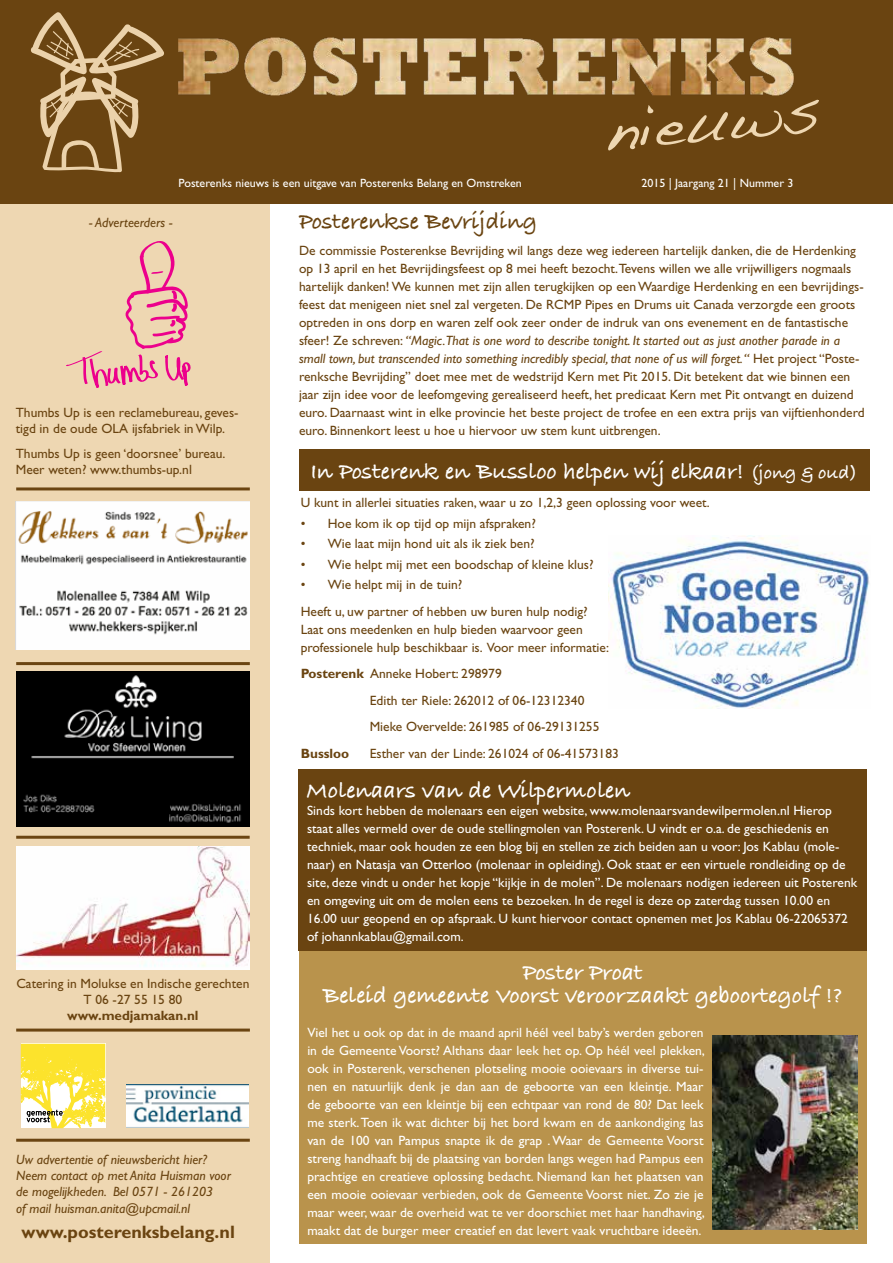
<style>
.page{position:relative;width:893px;height:1263px;background:#fff}
.page>*{position:absolute;margin:0;border:0;box-sizing:border-box;transform-origin:0 0}
.t1{font:63px "Handwriting Dakota";color:#eed7b2}
.t2{font:24px/23.5px "Bradley Hand ITCTT Bold";color:#fff;text-align:center}
.t3{font:24px "Bradley Hand ITCTT Bold";color:#6a4411}
.t4{font:700 18px "Gill Sans Std";color:#6a4411}
.t5{font:13.5px/18px "Gill Sans Std";color:#6a4411}
.t6{font:13.5px/18px "Gill Sans Std";color:#fff;text-align:justify}
.t7{font:italic 13.5px/16.2px "Gill Sans Std";color:#6a4411}
.t8{font:700 13.5px "Gill Sans Std";color:#6a4411}
.t9{font:12px "Gill Sans Std";color:#fff}
.s1{font-style:italic}
.s2{font-size:19.5px}
.s3{font-weight:700}
</style>
<div class="page">
<img style="left:608px;top:536px;width:261px;height:172px">
<div style="left:299px;top:1019px;width:568px;height:224px;background:#b9934c"></div>
<div style="left:299px;top:950px;width:568px;height:72px;background:#b9934c"></div>
<div style="left:0;top:0;width:269px;height:1263px;background:#eed7b2"></div>
<div style="left:0;top:0;width:893px;height:204px;background:#6a4411"></div>
<svg style="left:66px;top:241px;width:125px;height:146px"></svg>
<svg style="left:21px;top:1044px;width:85px;height:84px"></svg>
<img style="left:43px;top:1109px;width:20px;height:6px">
<img style="left:127px;top:1084px;width:122px;height:44px">
<svg style="left:30px;top:12px;width:134px;height:161px"></svg>
<img style="left:179px;top:38px;width:614px;height:57px">
<img style="left:16px;top:671px;width:234px;height:156px">
<hr style="left:16px;top:662px;width:234px;height:3px;background:#6b4512">
<hr style="left:16px;top:836px;width:234px;height:3px;background:#6b4512">
<img style="left:16px;top:501px;width:234px;height:148px">
<hr style="left:16px;top:1139px;width:234px;height:3px;background:#6b4512">
<hr style="left:16px;top:487px;width:234px;height:3px;background:#6b4512">
<hr style="left:16px;top:1028px;width:234px;height:3px;background:#6b4512">
<img style="left:16px;top:846px;width:234px;height:124px">
<div style="left:299px;top:449px;width:570px;height:41px;background:#6a4411"></div>
<img style="left:712px;top:1035px;width:145px;height:194px">
<div style="left:299px;top:769px;width:568px;height:117px;background:#6a4411"></div>
<div style="left:299px;top:797px;width:568px;height:154px;background:#6a4411"></div>
<h1 class="t1" style="left:602px;top:92px;width:217px;rotate:-5deg">nieuws</h1>
<p class="t9" style="left:179px;top:176px;width:345px">Posterenks nieuws is een uitgave van Posterenks Belang en Omstreken</p>
<p class="t9" style="left:641px;top:176px;width:154px">2015 | Jaargang 21 | Nummer 3</p>
<p class="t7" style="left:89px;top:214px;width:85px">- Adverteerders -</p>
<p class="t5" style="left:16px;top:404px;width:224px;line-height:16.2px">Thumbs Up is een reclamebureau, geves&shy;tigd in de oude OLA ijsfabriek in Wilp.</p>
<p class="t5" style="left:16px;top:445px;width:211px;line-height:16.2px">Thumbs Up is geen ‘doorsnee’ bureau.<br>Meer weten? www.thumbs-up.nl</p>
<p class="t5" style="left:16px;top:975px;width:235px;line-height:16.2px;text-align:center">Catering in Molukse en Indische gerechten<br>T 06 -27 55 15 80</p>
<p class="t8" style="left:67px;top:1008px;width:133px">www.medjamakan.nl</p>
<p class="t7" style="left:16px;top:1151px;width:216px">Uw advertentie of nieuwsbericht hier?<br>Neem contact op met Anita Huisman voor de mogelijkheden. Bel 0571 - 261203<br>of mail huisman.anita@upcmail.nl</p>
<h3 class="t4" style="left:22px;top:1221px;width:215px">www.posterenksbelang.nl</h3>
<h2 class="t3" style="left:299px;top:208px;width:240px">Posterenkse Bevrijding</h2>
<p class="t5" style="left:299px;top:241px;width:567px">De commissie Posterenkse Bevrijding wil langs deze weg iedereen hartelijk danken, die de Herdenking op 13 april en het Bevrijdingsfeest op 8 mei heeft bezocht.Tevens willen we alle vrijwilligers nogmaals hartelijk danken! We kunnen met zijn allen terugkijken op een Waardige Herdenking en een bevrijdings&shy;feest dat menigeen niet snel zal vergeten. De RCMP Pipes en Drums uit Canada verzorgde een groots optreden in ons dorp en waren zelf ook zeer onder de indruk van ons evenement en de fantastische sfeer! Ze schreven: <span class="s1">“Magic.That is one word to describe tonight. It started out as just another parade in a small town, but transcended into something incredibly special, that none of us will forget. “</span> Het project “Poste&shy;renksche Bevrijding” doet mee met de wedstrijd Kern met Pit 2015. Dit betekent dat wie binnen een jaar zijn idee voor de leefomgeving gerealiseerd heeft, het predicaat Kern met Pit ontvangt en duizend euro. Daarnaast wint in elke provincie het beste project de trofee en een extra prijs van vijftienhonderd euro. Binnenkort leest u hoe u hiervoor uw stem kunt uitbrengen.</p>
<h2 class="t2" style="left:310px;top:460px;width:549px">In Posterenk en Bussloo helpen wij elkaar! <span class="s2">(jong &amp; oud)</span></h2>
<p class="t5" style="left:301px;top:494px;width:410px">U kunt in allerlei situaties raken, waar u zo 1,2,3 geen oplossing voor weet.</p>
<p class="t5" style="left:301px;top:514px;width:237px">• Hoe kom ik op tijd op mijn afspraken?</p>
<p class="t5" style="left:301px;top:535px;width:235px">• Wie laat mijn hond uit als ik ziek ben?</p>
<p class="t5" style="left:301px;top:555px;width:294px">• Wie helpt mij met een boodschap of kleine klus?</p>
<p class="t5" style="left:301px;top:572px;width:288px;line-height:26.5px">• Wie helpt mij in de tuin?<br>Heeft u, uw partner of hebben uw buren hulp nodig?</p>
<p class="t5" style="left:301px;top:620px;width:310px">Laat ons meedenken en hulp bieden waarvoor geen professionele hulp beschikbaar is. Voor meer informatie:</p>
<p class="t5" style="left:370px;top:661px;width:231px;line-height:26.5px;text-indent:-69px"><span class="s3">Posterenk</span> Anneke Hobert: 298979<br>Edith ter Riele: 262012 of 06-12312340<br>Mieke Overvelde: 261985 of 06-29131255</p>
<p class="t8" style="left:301px;top:745px;width:50px">Bussloo</p>
<p class="t5" style="left:370px;top:744px;width:251px">Esther van der Linde: 261024 of 06-41573183</p>
<h2 class="t2" style="left:307px;top:780px;width:325px">Molenaars van de Wilpermolen</h2>
<p class="t6" style="left:307px;top:801px;width:552px;text-align:left">Sinds kort hebben de molenaars een eigen website, www.molenaarsvandewilpermolen.nl Hierop staat alles vermeld over de oude stellingmolen van Posterenk. U vindt er o.a. de geschiedenis en techniek, maar ook houden ze een blog bij en stellen ze zich beiden aan u voor: Jos Kablau (mole&shy;naar) en Natasja van Otterloo (molenaar in opleiding). Ook staat er een virtuele rondleiding op de site, deze vindt u onder het kopje “kijkje in de molen”. De molenaars nodigen iedereen uit Posterenk en omgeving uit om de molen eens te bezoeken. In de regel is deze op zaterdag tussen 10.00 en 16.00 uur geopend en op afspraak. U kunt hiervoor contact opnemen met Jos Kablau 06-22065372 of johannkablau@gmail.com.</p>
<h2 class="t2" style="left:323px;top:962px;width:521px">Poster Proat<br>Beleid gemeente Voorst veroorzaakt geboortegolf !?</h2>
<p class="t6" style="left:307px;top:1023px;width:399px">Viel het u ook op dat in de maand april héél veel baby’s werden geboren in de Gemeente Voorst? Althans daar leek het op. Op héél veel plekken, ook in Posterenk, verschenen plotseling mooie ooievaars in diverse tui&shy;nen en natuurlijk denk je dan aan de geboorte van een kleintje. Maar de geboorte van een kleintje bij een echtpaar van rond de 80? Dat leek me sterk. Toen ik wat dichter bij het bord kwam en de aankondiging las van de 100 van Pampus snapte ik de grap . Waar de Gemeente Voorst streng handhaaft bij de plaatsing van borden langs wegen had Pampus een prachtige en creatieve oplossing bedacht. Niemand kan het plaatsen van een mooie ooievaar verbieden, ook de Gemeente Voorst niet. Zo zie je maar weer, waar de overheid wat te ver doorschiet met haar handhaving, maakt dat de burger meer creatief en dat levert vaak vruchtbare ideeën.</p>
</div>
